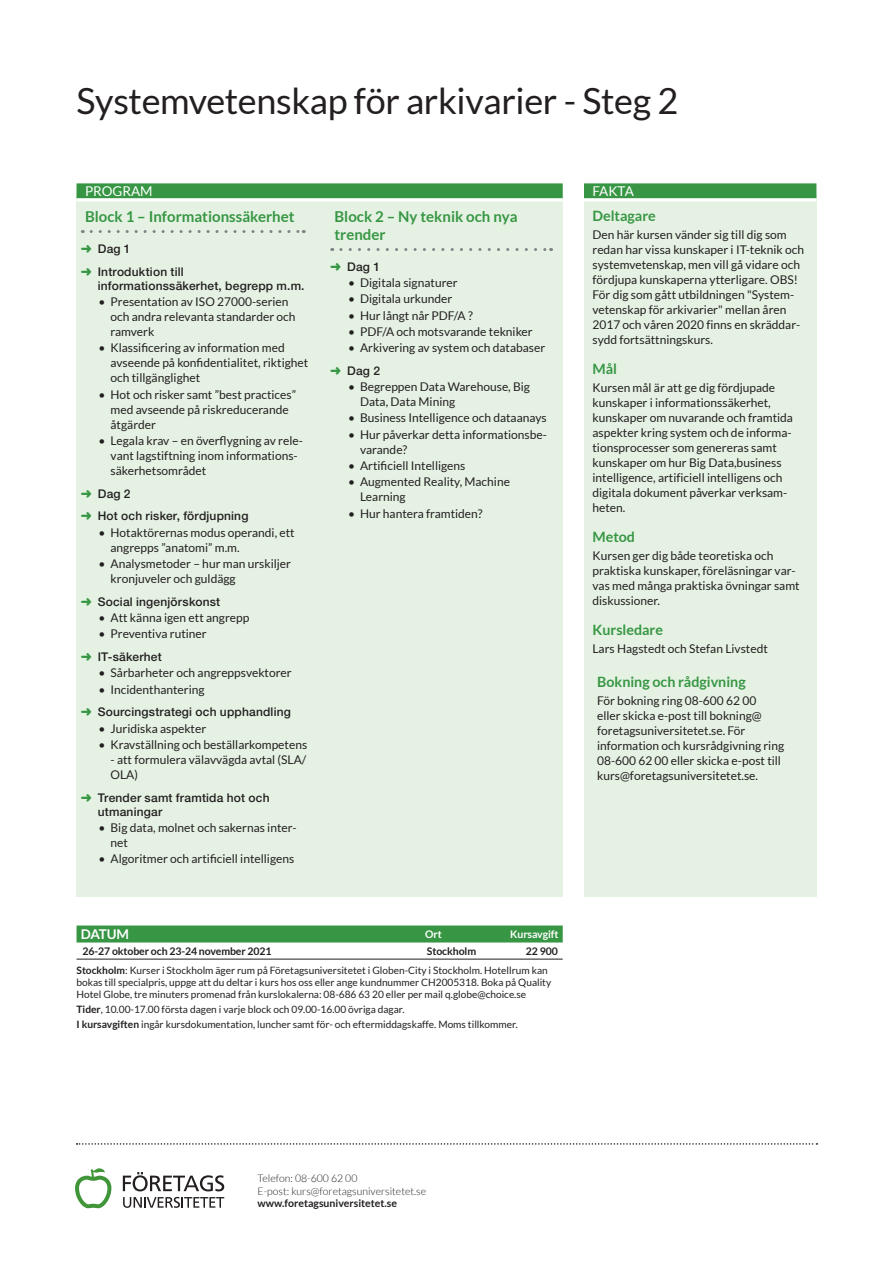
<style>
.page{position:relative;width:893px;height:1263px;background:#fff}
.page>*{position:absolute;margin:0;border:0;box-sizing:border-box;transform-origin:0 0}
.Fakta-rubrik{font:36px "Lato";letter-spacing:-.01em;color:#231f20}
.Block-rubrik2{font:700 15px/18px "Lato";color:#379644}
.Fakta-mellanrubrik{font:700 14.25px "Lato";color:#379644}
.Dag_Block-rubrik-bro{font:13.5px "Lato";color:#fff}
.Fakta-rubrik-brodtex{font:13.5px "Lato";letter-spacing:-.035em;color:#fff}
.Tabellhuvud-datum{font:700 13.5px "Lato";letter-spacing:-.025em;color:#fff}
.Fakta-brodtext{font:12px/15px "Lato";color:#231f20}
.t1{font:500 12px/14.2px "Helvetica Neue";letter-spacing:.015em;color:#231f20}
.Tabell-datum{font:700 10.5px "Lato";letter-spacing:-.01em;color:#231f20}
.t2{font:300 10.5px/12.6px "Lato";color:#231f20}
.Tabellhuvud-avgift{font:700 10.5px "Lato";letter-spacing:-.01em;color:#fff}
.Tabell-ort{font:700 10.5px "Lato";letter-spacing:-.01em;color:#231f20}
.Tabell-avgift{font:700 10.5px "Lato";color:#231f20}
.Tabellhuvud-ort{font:700 10.5px "Lato";color:#fff}
.Tabellfot-brodtext{font:10.2px/12px "Lato";color:#231f20}
.s1{color:#379644}
.s2{font-weight:700}
</style>
<div class="page">
<svg style="left:75px;top:1168px;width:36px;height:40px"></svg>
<svg style="left:123px;top:1197px;width:101px;height:11px"></svg>
<svg style="left:123px;top:1172px;width:101px;height:19px"></svg>
<svg style="left:77px;top:1143px;width:740px;height:2px"></svg>
<div style="left:584px;top:193px;width:232px;height:704px;background:#e5f2e3"></div>
<div style="left:77px;top:193px;width:486px;height:704px;background:#e5f2e3"></div>
<div style="left:77px;top:183px;width:486px;height:15px;background:#379644"></div>
<hr style="left:77px;top:198px;width:486px;height:3px;background:#fff">
<div style="left:584px;top:183px;width:232px;height:15px;background:#379644"></div>
<hr style="left:584px;top:198px;width:232px;height:3px;background:#fff">
<svg style="left:91px;top:230px;width:213px;height:3px"></svg>
<svg style="left:341px;top:248px;width:211px;height:3px"></svg>
<div style="left:77px;top:925px;width:486px;height:17px;background:#379644"></div>
<hr style="left:77px;top:959px;width:195px;height:1px;background:#231f20">
<hr style="left:272px;top:959px;width:149px;height:1px;background:#231f20">
<hr style="left:421px;top:959px;width:56px;height:1px;background:#231f20">
<hr style="left:477px;top:959px;width:86px;height:1px;background:#231f20">
<p class="Fakta-rubrik" style="left:77px;top:81px;width:603px">Systemvetenskap för arkivarier - Steg 2</p>
<p class="Dag_Block-rubrik-bro" style="left:85px;top:183px;width:69px">PROGRAM</p>
<p class="Fakta-rubrik-brodtex" style="left:592px;top:183px;width:43px">FAKTA</p>
<p class="Block-rubrik2" style="left:85px;top:207px;width:211px">Block 1 – Informationssäkerhet</p>
<p class="t1" style="left:81px;top:241px;width:51px"><span class="s1">➜</span> Dag 1</p>
<p class="t1" style="left:98px;top:264px;width:208px;text-indent:-17px"><span class="s1">➜</span> Introduktion till informationssäkerhet, begrepp m.m.</p>
<p class="Fakta-brodtext" style="left:111px;top:294px;width:187px;text-indent:-12px">• Presentation av ISO 27000-serien och andra relevanta standarder och ramverk</p>
<p class="Fakta-brodtext" style="left:111px;top:340px;width:199px;text-indent:-12px">• Klassificering av information med avseende på konfidentialitet, riktighet och tillgänglighet</p>
<p class="Fakta-brodtext" style="left:111px;top:387px;width:187px;text-indent:-12px">• Hot och risker samt ”best practices” med avseende på riskreducerande åtgärder</p>
<p class="Fakta-brodtext" style="left:111px;top:433px;width:194px;text-indent:-12px">• Legala krav – en överflygning av rele&shy;vant lagstiftning inom informations&shy;säkerhetsområdet</p>
<p class="t1" style="left:81px;top:486px;width:51px"><span class="s1">➜</span> Dag 2</p>
<p class="t1" style="left:81px;top:509px;width:169px"><span class="s1">➜</span> Hot och risker, fördjupning</p>
<p class="Fakta-brodtext" style="left:111px;top:525px;width:186px;text-indent:-12px">• Hotaktörernas modus operandi, ett angrepps ”anatomi” m.m.</p>
<p class="Fakta-brodtext" style="left:111px;top:556px;width:182px;text-indent:-12px">• Analysmetoder – hur man urskiljer kronjuveler och guldägg</p>
<p class="t1" style="left:81px;top:594px;width:141px"><span class="s1">➜</span> Social ingenjörskonst</p>
<p class="Fakta-brodtext" style="left:99px;top:610px;width:152px">• Att känna igen ett angrepp</p>
<p class="Fakta-brodtext" style="left:99px;top:626px;width:110px">• Preventiva rutiner</p>
<p class="t1" style="left:81px;top:649px;width:82px"><span class="s1">➜</span> IT-säkerhet</p>
<p class="Fakta-brodtext" style="left:99px;top:665px;width:195px">• Sårbarheter och angreppsvektorer</p>
<p class="Fakta-brodtext" style="left:99px;top:682px;width:108px">• Incidenthantering</p>
<p class="t1" style="left:81px;top:705px;width:212px"><span class="s1">➜</span> Sourcingstrategi och upphandling</p>
<p class="Fakta-brodtext" style="left:99px;top:721px;width:109px">• Juridiska aspekter</p>
<p class="Fakta-brodtext" style="left:99px;top:737px;width:210px">• Kravställning och beställarkompetens</p>
<p class="Fakta-brodtext" style="left:111px;top:752px;width:197px">- att formulera välavvägda avtal (SLA/<br>OLA)</p>
<p class="t1" style="left:98px;top:790px;width:173px;text-indent:-17px"><span class="s1">➜</span> Trender samt framtida hot och utmaningar</p>
<p class="Fakta-brodtext" style="left:111px;top:820px;width:188px;text-indent:-12px">• Big data, molnet och sakernas inter&shy;net</p>
<p class="Fakta-brodtext" style="left:99px;top:851px;width:197px">• Algoritmer och artificiell intelligens</p>
<p class="Fakta-mellanrubrik" style="left:592px;top:208px;width:65px">Deltagare</p>
<p class="Fakta-brodtext" style="left:592px;top:227px;width:213px">Den här kursen vänder sig till dig som redan har vissa kunskaper i IT-teknik och systemvetenskap, men vill gå vidare och fördjupa kunskaperna ytterligare. OBS!<br>För dig som gått utbildningen "System&shy;vetenskap för arkivarier" mellan åren 2017 och våren 2020 finns en skräddar&shy;sydd fortsättningskurs.</p>
<p class="Fakta-mellanrubrik" style="left:592px;top:361px;width:26px">Mål</p>
<p class="Fakta-brodtext" style="left:592px;top:380px;width:202px">Kursen mål är att ge dig fördjupade kunskaper i informationssäkerhet, kunskaper om nuvarande och framtida aspekter kring system och de informa&shy;tionsprocesser som genereras samt kunskaper om hur Big Data,business intelligence, artificiell intelligens och digitala dokument påverkar verksam&shy;heten.</p>
<p class="Fakta-mellanrubrik" style="left:592px;top:529px;width:44px">Metod</p>
<p class="Fakta-brodtext" style="left:592px;top:548px;width:209px">Kursen ger dig både teoretiska och praktiska kunskaper, föreläsningar var&shy;vas med många praktiska övningar samt diskussioner.</p>
<p class="Fakta-mellanrubrik" style="left:592px;top:622px;width:72px">Kursledare</p>
<p class="Fakta-brodtext" style="left:592px;top:641px;width:177px">Lars Hagstedt och Stefan Livstedt</p>
<p class="Block-rubrik2" style="left:334px;top:207px;width:184px">Block 2 – Ny teknik och nya trender</p>
<p class="t1" style="left:330px;top:259px;width:51px"><span class="s1">➜</span> Dag 1</p>
<p class="Fakta-brodtext" style="left:348px;top:275px;width:111px">• Digitala signaturer</p>
<p class="Fakta-brodtext" style="left:348px;top:291px;width:106px">• Digitala urkunder</p>
<p class="Fakta-brodtext" style="left:348px;top:308px;width:126px">• Hur långt når PDF/A ?</p>
<p class="Fakta-brodtext" style="left:348px;top:324px;width:186px">• PDF/A och motsvarande tekniker</p>
<p class="Fakta-brodtext" style="left:348px;top:340px;width:199px">• Arkivering av system och databaser</p>
<p class="t1" style="left:330px;top:363px;width:51px"><span class="s1">➜</span> Dag 2</p>
<p class="Fakta-brodtext" style="left:360px;top:379px;width:172px;text-indent:-12px">• Begreppen Data Warehouse, Big<br>Data, Data Mining</p>
<p class="Fakta-brodtext" style="left:348px;top:411px;width:200px">• Business Intelligence och dataanays</p>
<p class="Fakta-brodtext" style="left:360px;top:427px;width:188px;text-indent:-12px">• Hur påverkar detta informationsbe&shy;varande?</p>
<p class="Fakta-brodtext" style="left:348px;top:458px;width:119px">• Artificiell Intelligens</p>
<p class="Fakta-brodtext" style="left:360px;top:474px;width:151px;text-indent:-12px">• Augmented Reality, Machine<br>Learning</p>
<p class="Fakta-brodtext" style="left:348px;top:506px;width:136px">• Hur hantera framtiden?</p>
<p class="Fakta-mellanrubrik" style="left:597px;top:673px;width:150px">Bokning och rådgivning</p>
<p class="Fakta-brodtext" style="left:597px;top:693px;width:189px">För bokning ring 08-600 62 00<br>eller skicka e-post till bokning@ foretagsuniversitetet.se. För information och kursrådgivning ring 08-600 62 00 eller skicka e-post till kurs@foretagsuniversitetet.se.</p>
<p class="Tabellhuvud-datum" style="left:81px;top:926px;width:50px">DATUM</p>
<p class="Tabellhuvud-ort" style="left:425px;top:928px;width:18px">Ort</p>
<p class="Tabellhuvud-avgift" style="left:510px;top:928px;width:50px">Kursavgift</p>
<p class="Tabell-datum" style="left:83px;top:945px;width:191px">26‑27 oktober och 23‑24 november 2021</p>
<p class="Tabell-ort" style="left:427px;top:945px;width:51px">Stockholm</p>
<p class="Tabell-avgift" style="left:526px;top:945px;width:33px">22 900</p>
<p class="Tabellfot-brodtext" style="left:77px;top:964px;width:476px"><span class="s2">Stockholm</span>: Kurser i Stockholm äger rum på Företagsuniversitetet i Globen-City i Stockholm. Hotellrum kan bokas till specialpris, uppge att du deltar i kurs hos oss eller ange kundnummer CH2005318. Boka på Quality<br>Hotel Globe, tre minuters promenad från kurslokalerna: 08-686 63 20 eller per mail q.globe@choice.se</p>
<p class="Tabellfot-brodtext" style="left:77px;top:1003px;width:329px"><span class="s2">Tider</span>, 10.00-17.00 första dagen i varje block och 09.00-16.00 övriga dagar.</p>
<p class="Tabellfot-brodtext" style="left:77px;top:1018px;width:443px"><span class="s2">I kursavgiften</span> ingår kursdokumentation, luncher samt för- och eftermiddagskaffe. Moms tillkommer.</p>
<p class="t2" style="left:258px;top:1172px;width:170px">Telefon: 08-600 62 00<br>E-post: kurs@foretagsuniversitetet.se</p>
<p class="Tabell-datum" style="left:258px;top:1197px;width:141px">www.foretagsuniversitetet.se</p>
</div>
